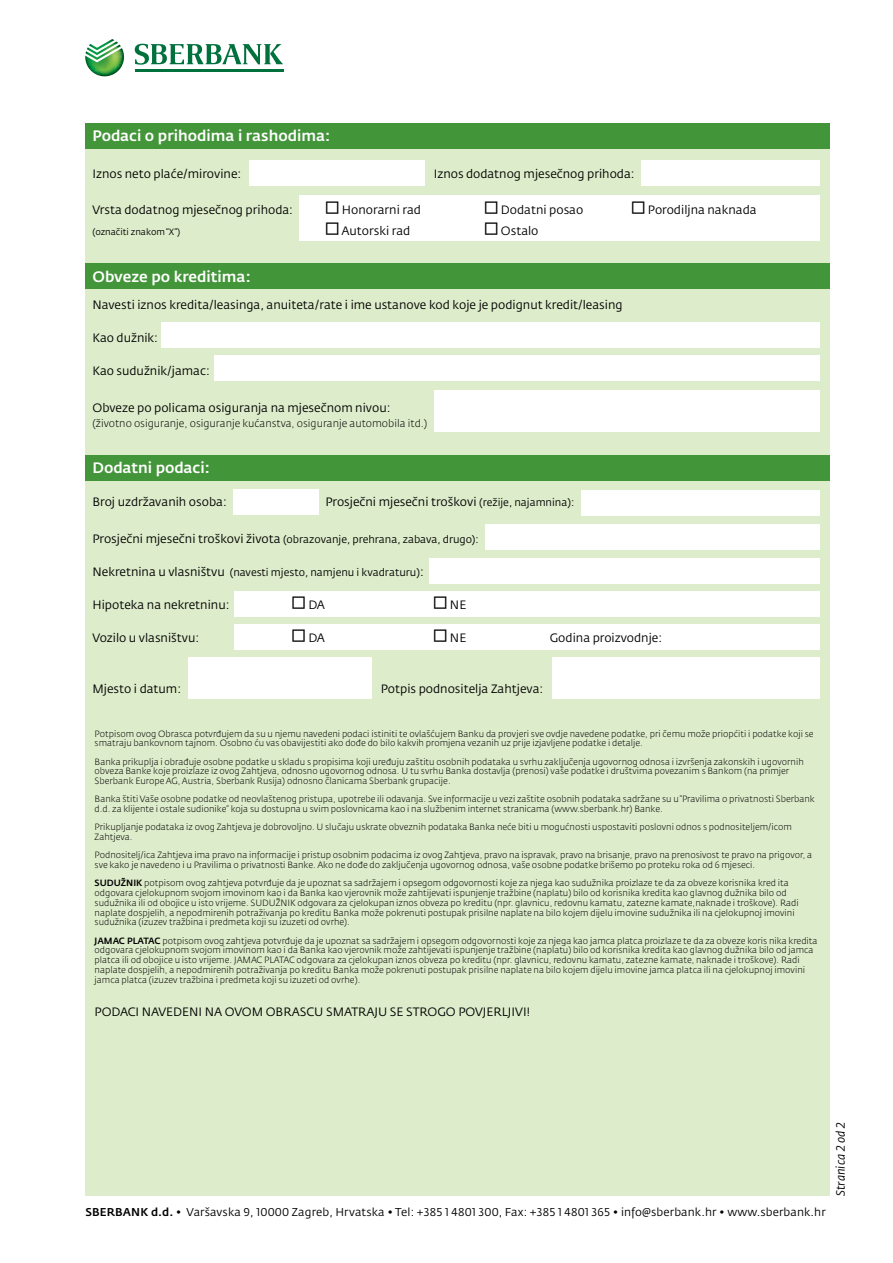
<style>
.page{position:relative;width:893px;height:1263px;background:#fff}
.page>*{position:absolute;margin:0;border:0;box-sizing:border-box;transform-origin:0 0}
.t1{font:500 15px "Fedra Sans Pro";color:#fff}
.t2{font:12px "Fedra Sans Pro";color:#000}
.t3{font:italic 12px "Fedra Sans Pro";color:#000}
.t4{font:11.25px "Fedra Sans Pro";letter-spacing:.01em;color:#000}
.t5{font:10.5px "Fedra Sans Pro";color:#000}
.t6{font:300 10.5px "Fedra Sans Pro";color:#000}
.t7{font:300 9px/9.8px "Fedra Sans Pro";color:#000}
.t8{font:9px "Fedra Sans Pro";color:#000}
.s1{font-size:18px}
.s2{font-size:10.5px}
.s3{font-size:12px}
.s4{font-weight:500}
</style>
<div class="page">
<svg style="left:85px;top:39px;width:39px;height:37px"></svg>
<svg style="left:135px;top:44px;width:148px;height:21px"></svg>
<hr style="left:135px;top:69px;width:148px;height:2px;background:#00703c">
<div style="left:85px;top:123px;width:744px;height:1073px;background:#ddecca"></div>
<div style="left:85px;top:123px;width:744px;height:26px;background:#439539"></div>
<div style="left:85px;top:264px;width:744px;height:25px;background:#439539"></div>
<div style="left:85px;top:456px;width:744px;height:25px;background:#439539"></div>
<div style="left:299px;top:195px;width:521px;height:46px;background:#fff"></div>
<div style="left:249px;top:160px;width:175px;height:25px;background:#fff"></div>
<div style="left:162px;top:322px;width:658px;height:26px;background:#fff"></div>
<div style="left:234px;top:489px;width:85px;height:26px;background:#fff"></div>
<div style="left:581px;top:490px;width:239px;height:26px;background:#fff"></div>
<div style="left:429px;top:558px;width:391px;height:25px;background:#fff"></div>
<div style="left:486px;top:524px;width:334px;height:25px;background:#fff"></div>
<div style="left:234px;top:591px;width:586px;height:25px;background:#fff"></div>
<div style="left:234px;top:624px;width:586px;height:26px;background:#fff"></div>
<div style="left:215px;top:356px;width:605px;height:25px;background:#fff"></div>
<div style="left:435px;top:390px;width:385px;height:41px;background:#fff"></div>
<div style="left:552px;top:658px;width:268px;height:41px;background:#fff"></div>
<div style="left:188px;top:658px;width:184px;height:41px;background:#fff"></div>
<div style="left:641px;top:160px;width:179px;height:25px;background:#fff"></div>
<h1 class="t1" style="left:92px;top:126px;width:239px">Podaci o prihodima i rashodima:</h1>
<h2 class="t2" style="left:92px;top:167px;width:150px">Iznos neto plaće/mirovine:</h2>
<h2 class="t2" style="left:434px;top:167px;width:202px">Iznos dodatnog mjesečnog prihoda:</h2>
<h2 class="t2" style="left:92px;top:203px;width:202px">Vrsta dodatnog mjesečnog prihoda:</h2>
<h2 class="t2" style="left:325px;top:203px;width:98px"><span class="s1">□</span> Honorarni rad</h2>
<h2 class="t2" style="left:484px;top:203px;width:101px"><span class="s1">□</span> Dodatni posao</h2>
<h2 class="t2" style="left:631px;top:203px;width:127px"><span class="s1">□</span> Porodiljna naknada</h2>
<p class="t8" style="left:92px;top:227px;width:89px">(označiti znakom “X”)</p>
<h2 class="t2" style="left:325px;top:224px;width:87px"><span class="s1">□</span> Autorski rad</h2>
<h2 class="t2" style="left:484px;top:224px;width:56px"><span class="s1">□</span> Ostalo</h2>
<h1 class="t1" style="left:92px;top:267px;width:160px">Obveze po kreditima:</h1>
<h2 class="t2" style="left:92px;top:297px;width:532px">Navesti iznos kredita/leasinga, anuiteta/rate i ime ustanove kod koje je podignut kredit/leasing</h2>
<h2 class="t2" style="left:92px;top:330px;width:67px">Kao dužnik:</h2>
<h2 class="t2" style="left:92px;top:363px;width:119px">Kao sudužnik/jamac:</h2>
<h2 class="t2" style="left:92px;top:400px;width:299px">Obveze po policama osiguranja na mjesečnom nivou:</h2>
<p class="t6" style="left:92px;top:417px;width:336px">(životno osiguranje, osiguranje kućanstva, osiguranje automobila itd.)</p>
<h1 class="t1" style="left:92px;top:458px;width:119px">Dodatni podaci:</h1>
<h2 class="t2" style="left:92px;top:494px;width:136px">Broj uzdržavanih osoba:</h2>
<h2 class="t2" style="left:325px;top:494px;width:250px">Prosječni mjesečni troškovi <span class="s2">(režije, najamnina):</span></h2>
<p class="t5" style="left:92px;top:533px;width:388px"><span class="s3">Prosječni mjesečni troškovi života</span> (obrazovanje, prehrana, zabava, drugo):</p>
<p class="t5" style="left:92px;top:566px;width:333px"><span class="s3">Nekretnina u vlasništvu</span> (navesti mjesto, namjenu i kvadraturu)<span class="s3">:</span></p>
<h2 class="t2" style="left:92px;top:597px;width:139px">Hipoteka na nekretninu:</h2>
<h2 class="t2" style="left:292px;top:597px;width:35px"><span class="s1">□</span> DA</h2>
<h2 class="t2" style="left:433px;top:597px;width:35px"><span class="s1">□</span> NE</h2>
<h2 class="t2" style="left:92px;top:630px;width:108px">Vozilo u vlasništvu:</h2>
<h2 class="t2" style="left:292px;top:630px;width:35px"><span class="s1">□</span> DA</h2>
<h2 class="t2" style="left:433px;top:630px;width:35px"><span class="s1">□</span> NE</h2>
<h2 class="t2" style="left:550px;top:630px;width:114px">Godina proizvodnje:</h2>
<h2 class="t2" style="left:92px;top:681px;width:90px">Mjesto i datum:</h2>
<h2 class="t2" style="left:381px;top:681px;width:164px">Potpis podnositelja Zahtjeva:</h2>
<p class="t7" style="left:95px;top:728px;width:721px">Potpisom ovog Obrasca potvrđujem da su u njemu navedeni podaci istiniti te ovlašćujem Banku da provjeri sve ovdje navedene podatke, pri čemu može priopćiti i podatke koji se smatraju bankovnom tajnom. Osobno ću vas obavijestiti ako dođe do bilo kakvih promjena vezanih uz prije izjavljene podatke i detalje.</p>
<p class="t7" style="left:95px;top:756px;width:711px">Banka prikuplja i obrađuje osobne podatke u skladu s propisima koji uređuju zaštitu osobnih podataka u svrhu zaključenja ugovornog odnosa i izvršenja zakonskih i ugovornih obveza Banke koje proizlaze iz ovog Zahtjeva, odnosno ugovornog odnosa. U tu svrhu Banka dostavlja (prenosi) vaše podatke i društvima povezanim s Bankom (na primjer<br>Sberbank Europe AG, Austria, Sberbank Rusija) odnosno članicama Sberbank grupacije.</p>
<p class="t7" style="left:95px;top:794px;width:722px">Banka štiti Vaše osobne podatke od neovlaštenog pristupa, upotrebe ili odavanja. Sve informacije u vezi zaštite osobnih podataka sadržane su u “Pravilima o privatnosti Sberbank d.d. za klijente i ostale sudionike” koja su dostupna u svim poslovnicama kao i na službenim internet stranicama (www.sberbank.hr) Banke.</p>
<p class="t7" style="left:95px;top:822px;width:699px">Prikupljanje podataka iz ovog Zahtjeva je dobrovoljno. U slučaju uskrate obveznih podataka Banka neće biti u mogućnosti uspostaviti poslovni odnos s podnositeljem/icom<br>Zahtjeva.</p>
<p class="t7" style="left:95px;top:850px;width:719px">Podnositelj/ica Zahtjeva ima pravo na informacije i pristup osobnim podacima iz ovog Zahtjeva, pravo na ispravak, pravo na brisanje, pravo na prenosivost te pravo na prigovor, a sve kako je navedeno i u Pravilima o privatnosti Banke. Ako ne dođe do zaključenja ugovornog odnosa, vaše osobne podatke brišemo po proteku roka od 6 mjeseci.</p>
<p class="t7" style="left:95px;top:878px;width:706px"><span class="s4">SUDUŽNIK</span> potpisom ovog zahtjeva potvrđuje da je upoznat sa sadržajem i opsegom odgovornosti koje za njega kao sudužnika proizlaze te da za obveze korisnika kred ita odgovara cjelokupnom svojom imovinom kao i da Banka kao vjerovnik može zahtijevati ispunjenje tražbine (naplatu) bilo od korisnika kredita kao glavnog dužnika bilo od sudužnika ili od obojice u isto vrijeme. SUDUŽNIK odgovara za cjelokupan iznos obveza po kreditu (npr. glavnicu, redovnu kamatu, zatezne kamate,naknade i troškove). Radi naplate dospjelih, a nepodmirenih potraživanja po kreditu Banka može pokrenuti postupak prisilne naplate na bilo kojem dijelu imovine sudužnika ili na cjelokupnoj imovini sudužnika (izuzev tražbina i predmeta koji su izuzeti od ovrhe).</p>
<p class="t7" style="left:95px;top:935px;width:724px"><span class="s4">JAMAC PLATAC</span> potpisom ovog zahtjeva potvrđuje da je upoznat sa sadržajem i opsegom odgovornosti koje za njega kao jamca platca proizlaze te da za obveze koris nika kredita odgovara cjelokupnom svojom imovinom kao i da Banka kao vjerovnik može zahtijevati ispunjenje tražbine (naplatu) bilo od korisnika kredita kao glavnog dužnika bilo od jamca platca ili od obojice u isto vrijeme. JAMAC PLATAC odgovara za cjelokupan iznos obveza po kreditu (npr. glavnicu, redovnu kamatu, zatezne kamate, naknade i troškove). Radi naplate dospjelih, a nepodmirenih potraživanja po kreditu Banka može pokrenuti postupak prisilne naplate na bilo kojem dijelu imovine jamca platca ili na cjelokupnoj imovini jamca platca (izuzev tražbina i predmeta koji su izuzeti od ovrhe).</p>
<h2 class="t2" style="left:95px;top:1004px;width:437px">PODACI NAVEDENI NA OVOM OBRASCU SMATRAJU SE STROGO POVJERLJIVI!</h2>
<p class="t4" style="left:85px;top:1205px;width:742px"><span class="s4">SBERBANK d.d. •</span> Varšavska 9, 10000 Zagreb, Hrvatska • Tel: +385 1 4801 300, Fax: +385 1 4801 365 • info@sberbank.hr • www.sberbank.hr</p>
<h2 class="t3" style="left:833px;top:1196px;width:76px;rotate:-90deg">Stranica 2 od 2</h2>
</div>
